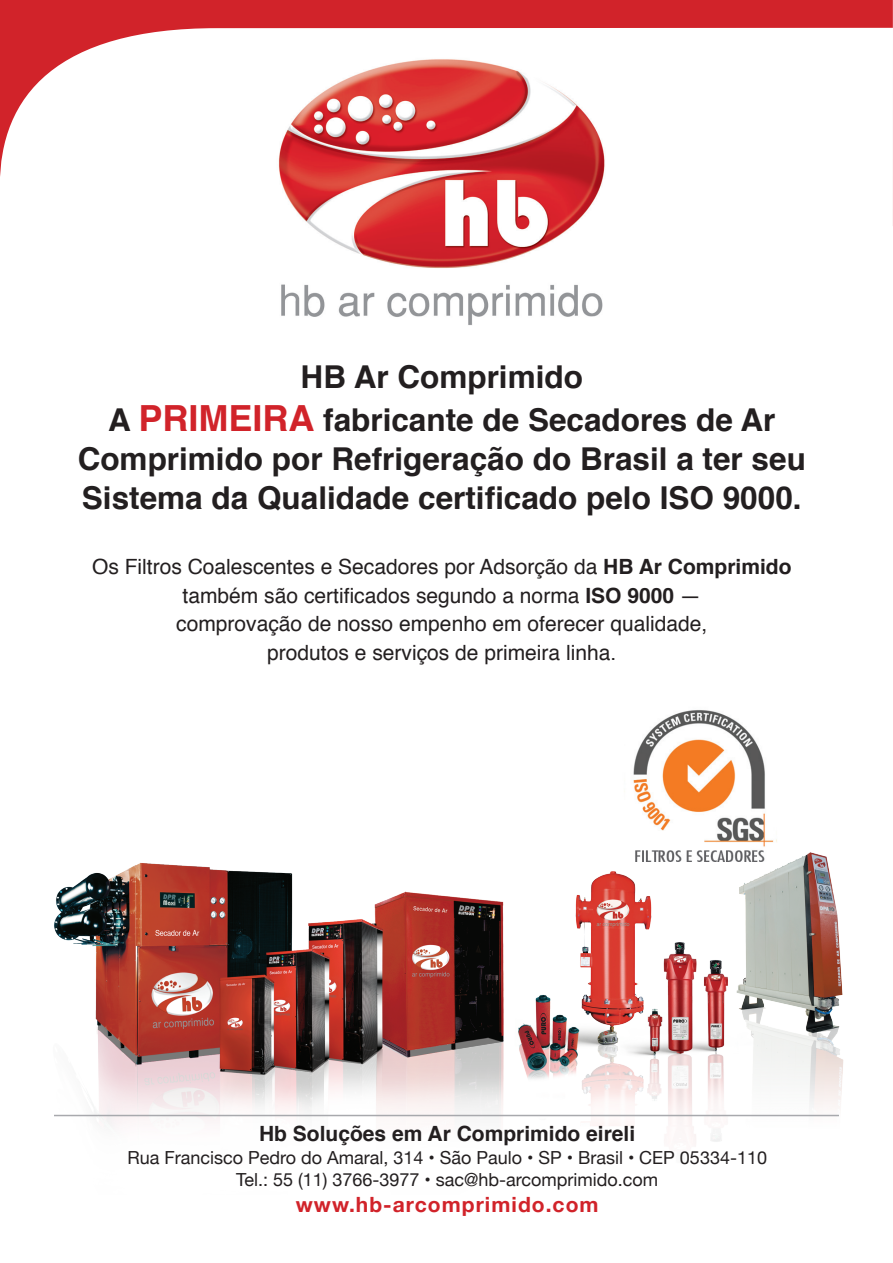
<style>
.page{position:relative;width:893px;height:1263px;background:#fff}
.page>*{position:absolute;margin:0;border:0;box-sizing:border-box;transform-origin:0 0}
.t1{font:700 31.5px/43.2px "Helvetica";color:#231f20;text-align:center}
.t2{font:21px/28.5px "Helvetica";color:#231f20;text-align:center}
.t3{font:700 21px "Helvetica";color:#231f20}
.t4{font:700 21px "Helvetica Neue";letter-spacing:.05em;color:#d1232a}
.t5{font:18px/22.5px "Helvetica Neue";color:#231f20;text-align:center}
.s1{font-size:36px;color:#d1232a}
.s2{font-weight:700}
</style>
<div class="page">
<img style="left:647px;top:710px;width:104px;height:25px">
<img style="left:54px;top:735px;width:790px;height:409px">
<img style="left:281px;top:226px;width:322px;height:99px">
<hr style="left:54px;top:1115px;width:785px;height:1px;background:#a8a9ad">
<svg style="left:0;top:0;width:893px;height:226px"></svg>
<h1 class="t1" style="left:108px;top:355px;width:669px">HB Ar Comprimido<br>A <span class="s1">PRIMEIRA</span> fabricante de Secadores de Ar</h1>
<h1 class="t1" style="left:78px;top:439px;width:730px;line-height:39px;text-align:left">Comprimido por Refrigeração do Brasil a ter seu<br>Sistema da Qualidade certificado pelo ISO 9000.</h1>
<p class="t2" style="left:92px;top:553px;width:701px">Os Filtros Coalescentes e Secadores por Adsorção da <span class="s2">HB Ar Comprimido </span>também são certificados segundo a norma <span class="s2">ISO 9000</span> —<br>comprovação de nosso empenho em oferecer qualidade,<br>produtos e serviços de primeira linha.</p>
<p class="t3" style="left:259px;top:1117px;width:378px">Hb Soluções em Ar Comprimido eireli</p>
<p class="t5" style="left:127px;top:1147px;width:641px">Rua Francisco Pedro do Amaral, 314 • São Paulo • SP • Brasil • CEP 05334-110<br>Tel.: 55 (11) 3766-3977 • sac@hb-arcomprimido.com</p>
<p class="t4" style="left:296px;top:1188px;width:304px">www.hb-arcomprimido.com</p>
</div>
